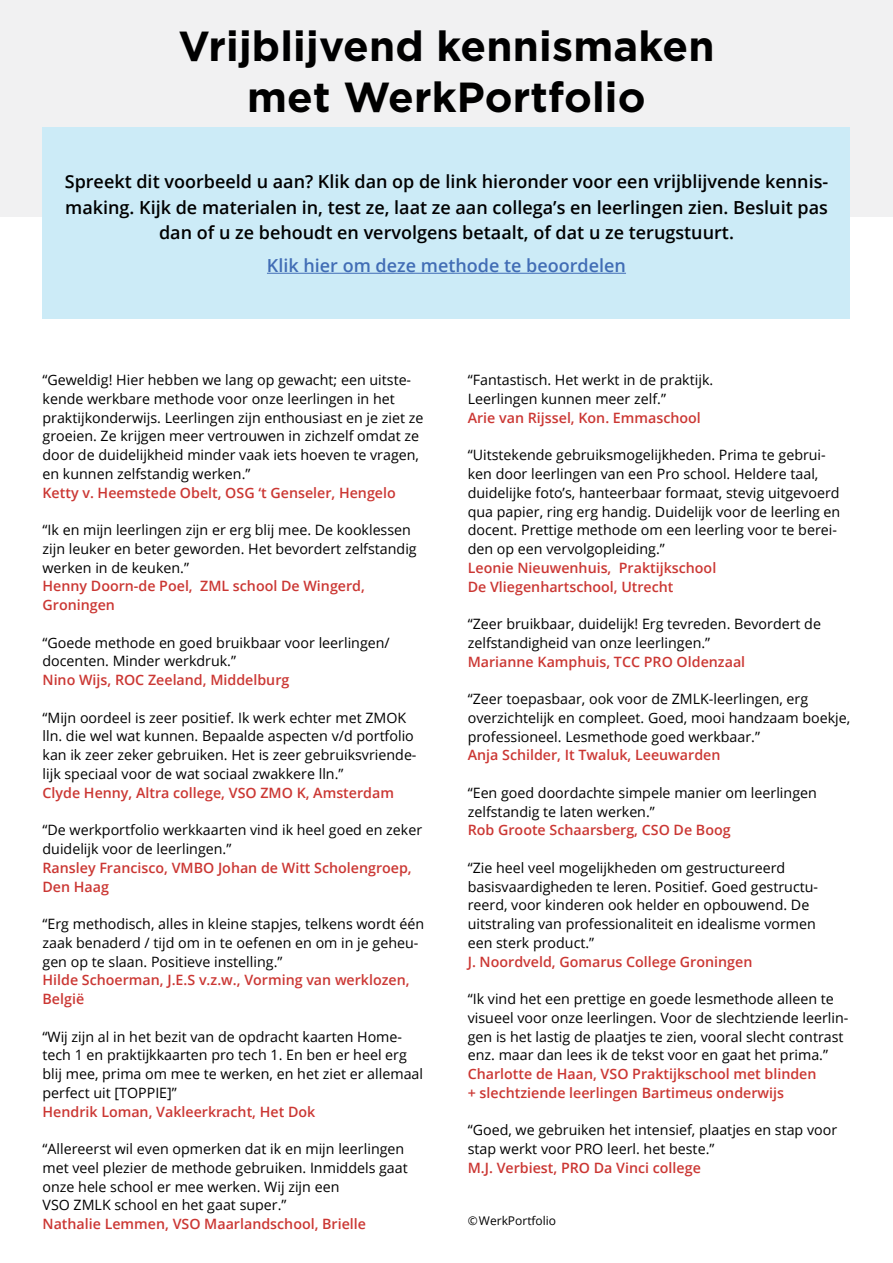
<style>
.page{position:relative;width:893px;height:1263px;background:#fff}
.page>*{position:absolute;margin:0;border:0;box-sizing:border-box;transform-origin:0 0}
.t1{font:700 42px/50.4px "Gotham";letter-spacing:.005em;color:#000;text-align:center}
.t2{font:600 18px/25.5px "Open Sans";color:#000;text-align:center}
.t3{font:600 18px "Open Sans";color:#416db5}
.t4{font:14.25px/18.8px "Open Sans";color:#000}
.t5{font:600 14.25px/18.8px "Open Sans";color:#cb3733}
.t6{font:12px "Open Sans";color:#000}
</style>
<div class="page">
<div style="left:0;top:0;width:893px;height:217px;background:#f1f1f2"></div>
<div style="left:43px;top:128px;width:807px;height:191px;background:#ccebf7"></div>
<hr style="left:267px;top:273px;width:359px;height:1px;background:#416db5">
<h1 class="t1" style="left:178px;top:21px;width:537px">Vrijblijvend kennismaken met WerkPortfolio</h1>
<p class="t2" style="left:65px;top:169px;width:765px">Spreekt dit voorbeeld u aan? Klik dan op de link hieronder voor een vrijblijvende kennis&shy;making. Kijk de materialen in, test ze, laat ze aan collega’s en leerlingen zien. Besluit pas dan of u ze behoudt en vervolgens betaalt, of dat u ze terugstuurt.</p>
<p class="t3" style="left:267px;top:253px;width:361px">Klik hier om deze methode te beoordelen</p>
<p class="t4" style="left:43px;top:370px;width:383px">“Geweldig! Hier hebben we lang op gewacht; een uitste&shy;kende werkbare methode voor onze leerlingen in het praktijkonderwijs. Leerlingen zijn enthousiast en je ziet ze groeien. Ze krijgen meer vertrouwen in zichzelf omdat ze door de duidelijkheid minder vaak iets hoeven te vragen, en kunnen zelfstandig werken.”</p>
<p class="t5" style="left:43px;top:483px;width:355px">Ketty v. Heemstede Obelt, OSG ‘t Genseler, Hengelo</p>
<p class="t4" style="left:43px;top:520px;width:376px">“Ik en mijn leerlingen zijn er erg blij mee. De kooklessen zijn leuker en beter geworden. Het bevordert zelfstandig werken in de keuken.”</p>
<p class="t5" style="left:43px;top:576px;width:324px">Henny Doorn-de Poel, ZML school De Wingerd,<br>Groningen</p>
<p class="t4" style="left:43px;top:633px;width:349px">“Goede methode en goed bruikbaar voor leerlingen/ docenten. Minder werkdruk.”</p>
<p class="t5" style="left:43px;top:670px;width:248px">Nino Wijs, ROC Zeeland, Middelburg</p>
<p class="t4" style="left:43px;top:708px;width:375px">“Mijn oordeel is zeer positief. Ik werk echter met ZMOK lln. die wel wat kunnen. Bepaalde aspecten v/d portfolio kan ik zeer zeker gebruiken. Het is zeer gebruiksvriende&shy;lijk speciaal voor de wat sociaal zwakkere lln.”</p>
<p class="t5" style="left:43px;top:783px;width:353px">Clyde Henny, Altra college, VSO ZMO K, Amsterdam</p>
<p class="t4" style="left:43px;top:820px;width:381px">“De werkportfolio werkkaarten vind ik heel goed en zeker duidelijk voor de leerlingen.”</p>
<p class="t5" style="left:43px;top:858px;width:371px">Ransley Francisco, VMBO Johan de Witt Scholengroep,<br>Den Haag</p>
<p class="t4" style="left:43px;top:914px;width:383px">“Erg methodisch, alles in kleine stapjes, telkens wordt één zaak benaderd / tijd om in te oefenen en om in je geheu&shy;gen op te slaan. Positieve instelling.”</p>
<p class="t5" style="left:43px;top:970px;width:369px">Hilde Schoerman, J.E.S v.z.w., Vorming van werklozen,<br>België</p>
<p class="t4" style="left:43px;top:1027px;width:382px">“Wij zijn al in het bezit van de opdracht kaarten Home&shy;tech 1 en praktijkkaarten pro tech 1. En ben er heel erg blij mee, prima om mee te werken, en het ziet er allemaal perfect uit [TOPPIE]”</p>
<p class="t5" style="left:43px;top:1102px;width:274px">Hendrik Loman, Vakleerkracht, Het Dok</p>
<p class="t4" style="left:43px;top:1139px;width:367px">“Allereerst wil even opmerken dat ik en mijn leerlingen met veel plezier de methode gebruiken. Inmiddels gaat onze hele school er mee werken. Wij zijn een<br>VSO ZMLK school en het gaat super.”</p>
<p class="t5" style="left:43px;top:1214px;width:325px">Nathalie Lemmen, VSO Maarlandschool, Brielle</p>
<p class="t4" style="left:468px;top:370px;width:247px">“Fantastisch. Het werkt in de praktijk.<br>Leerlingen kunnen meer zelf.”</p>
<p class="t5" style="left:468px;top:408px;width:235px">Arie van Rijssel, Kon. Emmaschool</p>
<p class="t4" style="left:468px;top:445px;width:374px">“Uitstekende gebruiksmogelijkheden. Prima te gebrui&shy;ken door leerlingen van een Pro school. Heldere taal, duidelijke foto’s, hanteerbaar formaat, stevig uitgevoerd qua papier, ring erg handig. Duidelijk voor de leerling en docent. Prettige methode om een leerling voor te berei&shy;den op een vervolgopleiding.”</p>
<p class="t5" style="left:468px;top:558px;width:250px">Leonie Nieuwenhuis, Praktijkschool<br>De Vliegenhartschool, Utrecht</p>
<p class="t4" style="left:468px;top:614px;width:355px">“Zeer bruikbaar, duidelijk! Erg tevreden. Bevordert de zelfstandigheid van onze leerlingen.”</p>
<p class="t5" style="left:468px;top:652px;width:279px">Marianne Kamphuis, TCC PRO Oldenzaal</p>
<p class="t4" style="left:468px;top:689px;width:384px">“Zeer toepasbaar, ook voor de ZMLK-leerlingen, erg overzichtelijk en compleet. Goed, mooi handzaam boekje, professioneel. Lesmethode goed werkbaar.”</p>
<p class="t5" style="left:468px;top:745px;width:254px">Anja Schilder, It Twaluk, Leeuwarden</p>
<p class="t4" style="left:468px;top:783px;width:351px">“Een goed doordachte simpele manier om leerlingen zelfstandig te laten werken.”</p>
<p class="t5" style="left:468px;top:820px;width:264px">Rob Groote Schaarsberg, CSO De Boog</p>
<p class="t4" style="left:468px;top:858px;width:352px">“Zie heel veel mogelijkheden om gestructureerd basisvaardigheden te leren. Positief. Goed gestructu&shy;reerd, voor kinderen ook helder en opbouwend. De uitstraling van professionaliteit en idealisme vormen een sterk product.”</p>
<p class="t5" style="left:468px;top:952px;width:286px">J. Noordveld, Gomarus College Groningen</p>
<p class="t4" style="left:468px;top:989px;width:382px">“Ik vind het een prettige en goede lesmethode alleen te visueel voor onze leerlingen. Voor de slechtziende leerlin&shy;gen is het lastig de plaatjes te zien, vooral slecht contrast enz. maar dan lees ik de tekst voor en gaat het prima.”</p>
<p class="t5" style="left:468px;top:1064px;width:350px">Charlotte de Haan, VSO Praktijkschool met blinden + slechtziende leerlingen Bartimeus onderwijs</p>
<p class="t4" style="left:468px;top:1120px;width:371px">“Goed, we gebruiken het intensief, plaatjes en stap voor stap werkt voor PRO leerl. het beste.”</p>
<p class="t5" style="left:468px;top:1158px;width:235px">M.J. Verbiest, PRO Da Vinci college</p>
<p class="t6" style="left:468px;top:1212px;width:90px">© WerkPortfolio</p>
</div>
